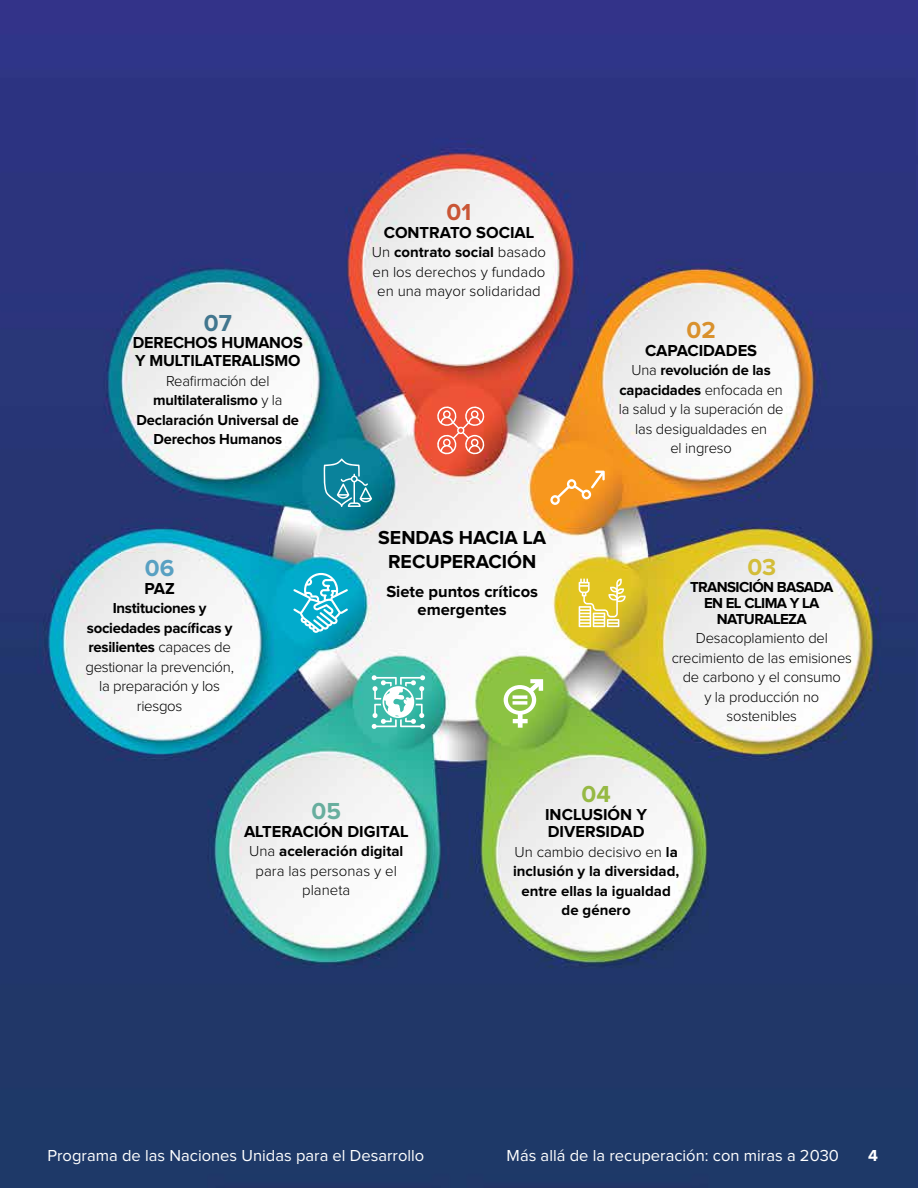
<style>
.page{position:relative;width:918px;height:1188px;background:#fff}
.page>*{position:absolute;margin:0;border:0;box-sizing:border-box;transform-origin:0 0}
.t1{font:700 24px "Proxima Nova";color:#c95636}
.t2{font:700 24px "Proxima Nova";color:#d9912d}
.t3{font:700 24px "Proxima Nova";color:#d3bd39}
.t4{font:700 24px "Proxima Nova";color:#96b944}
.t5{font:700 24px "Proxima Nova";color:#68ae9e}
.t6{font:700 24px "Proxima Nova";color:#58a0c2}
.t7{font:700 24px "Proxima Nova";color:#42768e}
.t8{font:700 19.5px/24px "Proxima Nova";color:#000;text-align:center}
.t9{font:700 16.5px/17.7px "Proxima Nova";color:#000}
.t10{font:16.5px "Proxima Nova";color:#fff}
.t11{font:700 16.5px "Proxima Nova";color:#fff}
.t12{font:300 15px/19.5px "Proxima Nova";letter-spacing:-.01em;color:#000;text-align:center}
.t13{font:700 15px/19.5px "Proxima Nova";letter-spacing:-.01em;color:#000;text-align:center}
.t14{font:700 15px/16px "Proxima Nova";letter-spacing:-.04em;color:#000;text-align:center}
.s1{font-weight:300}
.s2{font-weight:700}
</style>
<div class="page">
<img style="left:0;top:0;width:918px;height:1188px">
<svg style="left:323px;top:459px;width:49px;height:48px"></svg>
<svg style="left:293px;top:573px;width:55px;height:60px"></svg>
<svg style="left:579px;top:579px;width:47px;height:48px"></svg>
<svg style="left:550px;top:471px;width:55px;height:34px"></svg>
<svg style="left:436px;top:405px;width:49px;height:50px"></svg>
<svg style="left:504px;top:679px;width:39px;height:49px"></svg>
<svg style="left:513px;top:695px;width:14px;height:4px"></svg>
<svg style="left:513px;top:701px;width:14px;height:4px"></svg>
<svg style="left:371px;top:675px;width:54px;height:54px"></svg>
<h1 class="t7" style="left:204px;top:309px;width:29px">07</h1>
<p class="t9" style="left:133px;top:334px;width:172px">DERECHOS HUMANOS<br>Y MULTILATERALISMO</p>
<p class="t13" style="left:137px;top:371px;width:164px"><span class="s1">Reafirmación del </span>multilateralismo <span class="s1">y la<br></span>Declaración Universal de<br>Derechos Humanos</p>
<h1 class="t6" style="left:145px;top:554px;width:31px">06</h1>
<p class="t9" style="left:145px;top:580px;width:32px">PAZ</p>
<p class="t12" style="left:85px;top:599px;width:150px"><span class="s2">Instituciones y sociedades pacíficas y resilientes</span> capaces de gestionar la prevención, la preparación y los riesgos</p>
<h1 class="t1" style="left:447px;top:198px;width:26px">01</h1>
<p class="t9" style="left:384px;top:224px;width:152px">CONTRATO SOCIAL</p>
<p class="t12" style="left:372px;top:243px;width:176px">Un <span class="s2">contrato social</span> basado en los derechos y fundado en una mayor solidaridad</p>
<h2 class="t8" style="left:378px;top:526px;width:169px">SENDAS HACIA LA<br>RECUPERACIÓN</h2>
<p class="t9" style="left:386px;top:583px;width:153px;text-align:center">Siete puntos críticos emergentes</p>
<h1 class="t2" style="left:687px;top:317px;width:31px">02</h1>
<p class="t9" style="left:645px;top:342px;width:114px">CAPACIDADES</p>
<p class="t12" style="left:619px;top:361px;width:166px">Una <span class="s2">revolución de las capacidades</span> enfocada en la salud y la superación de las desigualdades en<br>el ingreso</p>
<h1 class="t3" style="left:747px;top:554px;width:30px">03</h1>
<p class="t14" style="left:690px;top:579px;width:145px">TRANSICIÓN BASADA<br>EN EL CLIMA Y LA<br>NATURALEZA</p>
<p class="t12" style="left:672px;top:629px;width:182px">Desacoplamiento del crecimiento de las emisiones de carbono y el consumo<br>y la producción no sostenibles</p>
<h1 class="t5" style="left:312px;top:797px;width:31px">05</h1>
<p class="t9" style="left:244px;top:823px;width:166px">ALTERACIÓN DIGITAL</p>
<p class="t12" style="left:249px;top:842px;width:156px">Una <span class="s2">aceleración digital </span>para las personas y el planeta</p>
<h1 class="t4" style="left:582px;top:780px;width:31px">04</h1>
<p class="t9" style="left:545px;top:806px;width:104px">INCLUSIÓN Y<br>DIVERSIDAD</p>
<p class="t13" style="left:513px;top:842px;width:168px"><span class="s1">Un cambio decisivo en</span> la inclusión y la diversidad, entre ellas la igualdad de género</p>
<p class="t10" style="left:48px;top:1146px;width:378px">Programa de las Naciones Unidas para el Desarrollo</p>
<p class="t10" style="left:507px;top:1146px;width:334px">Más allá de la recuperación: con miras a 2030</p>
<p class="t11" style="left:868px;top:1146px;width:11px">4</p>
</div>
